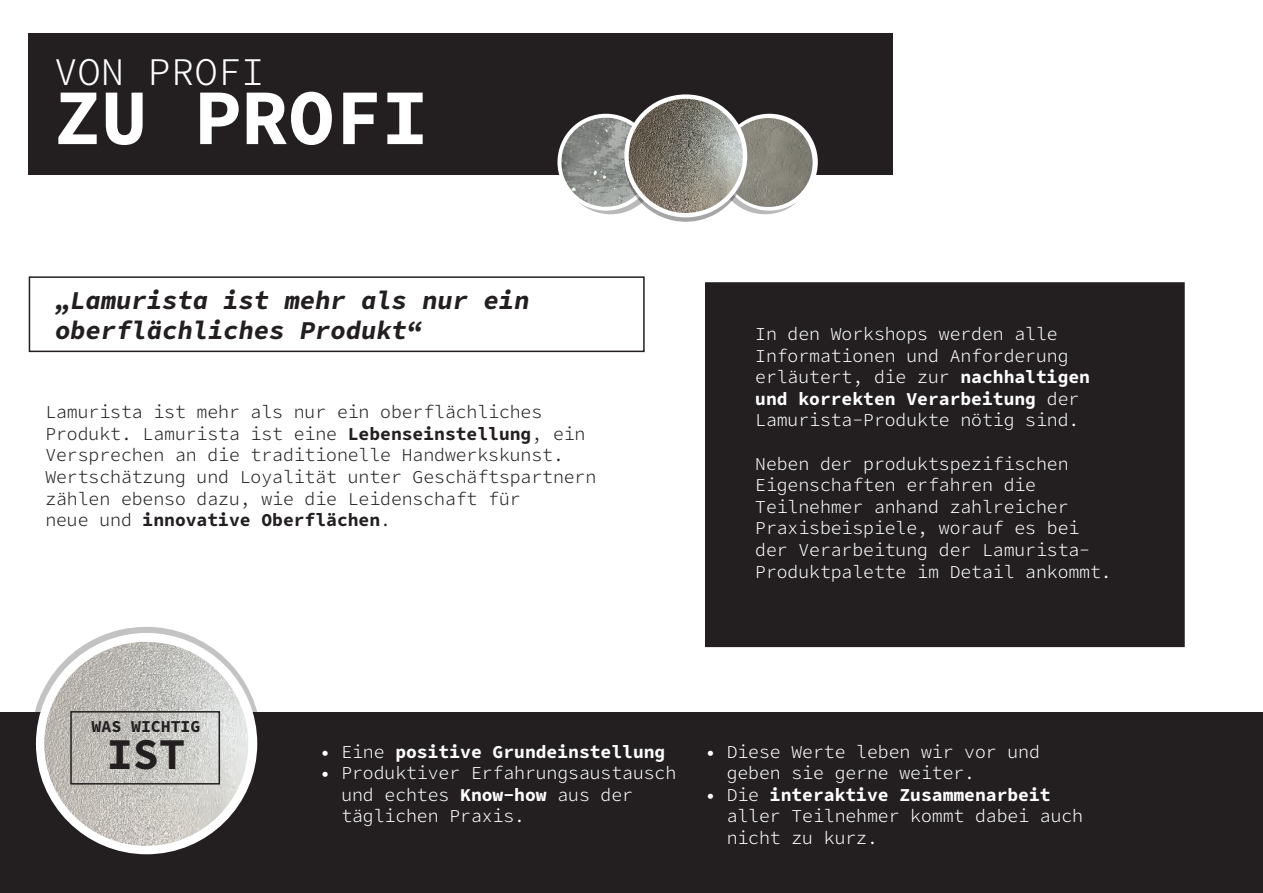
<style>
.page{position:relative;width:1263px;height:893px;background:#fff}
.page>*{position:absolute;margin:0;border:0;box-sizing:border-box;transform-origin:0 0}
.t1{font:700 78px "Office Code Pro";color:#fff}
.t2{font:700 43.5px "Office Code Pro";color:#231f20}
.t3{font:300 39px "Office Code Pro";color:#fff}
.t4{font:italic 700 25.5px/30.6px "Office Code Pro";color:#231f20}
.t5{font:300 18px/21.6px "Office Code Pro";color:#fff}
.t6{font:300 18px/21.6px "Office Code Pro";color:#231f20}
.t7{font:700 18px "Office Code Pro";color:#fff}
.t8{font:700 16.5px "Office Code Pro";color:#231f20}
.s1{font-weight:700}
.s2{font-weight:300}
</style>
<div class="page">
<svg style="left:20px;top:627px;width:252px;height:86px"></svg>
<div style="left:0;top:713px;width:1263px;height:180px;background:#231f20"></div>
<div style="left:706px;top:283px;width:478px;height:363px;background:#231f20"></div>
<div style="left:705px;top:282px;width:480px;height:365px;border:2px solid #231f20"></div>
<div style="left:29px;top:276px;width:616px;height:76px;border:2px solid #231f20"></div>
<div style="left:29px;top:33px;width:864px;height:142px;background:#231f20"></div>
<div style="left:36px;top:633px;width:221px;height:221px;background:#fff;border-radius:50%"></div>
<img style="left:44px;top:642px;width:204px;height:204px;border-radius:102px">
<div style="left:70px;top:711px;width:150px;height:73px;border:2px solid #231f20"></div>
<div style="left:562px;top:117px;width:97px;height:97px;background:#bab9b9;border-radius:50%"></div>
<div style="left:717px;top:117px;width:96px;height:97px;background:#bab9b9;border-radius:50%"></div>
<div style="left:721px;top:114px;width:97px;height:97px;background:#fff;border-radius:50%"></div>
<svg style="left:557px;top:114px;width:97px;height:97px"></svg>
<img style="left:561px;top:118px;width:89px;height:89px;border-radius:45px">
<svg style="left:624px;top:99px;width:123px;height:123px"></svg>
<img style="left:724px;top:118px;width:89px;height:89px;border-radius:44px">
<svg style="left:624px;top:94px;width:123px;height:123px;fill:#fff"></svg>
<img style="left:629px;top:99px;width:114px;height:114px;border-radius:57px">
<h3 class="t3" style="left:54px;top:43px;width:212px">VON PROFI</h3>
<h1 class="t1" style="left:54px;top:62px;width:376px">ZU PROFI</h1>
<h3 class="t4" style="left:54px;top:284px;width:476px">„Lamurista ist mehr als nur ein oberflächliches Produkt“</h3>
<p class="t6" style="left:45px;top:401px;width:552px">Lamurista ist mehr als nur ein oberflächliches Produkt. Lamurista ist eine <span class="s1">Lebenseinstellung</span>, ein Versprechen an die traditionelle Handwerkskunst.<br>Wertschätzung und Loyalität unter Geschäftspartnern zählen ebenso dazu, wie die Leidenschaft für<br>neue und <span class="s1">innovative Oberflächen</span>.</p>
<p class="t5" style="left:755px;top:322px;width:336px">In den Workshops werden alle<br>Informationen und Anforderung erläutert, die zur <span class="s1">nachhaltigen und korrekten Verarbeitung</span> der<br>Lamurista-Produkte nötig sind.</p>
<p class="t5" style="left:755px;top:452px;width:358px">Neben der produktspezifischen<br>Eigenschaften erfahren die<br>Teilnehmer anhand zahlreicher<br>Praxisbeispiele, worauf es bei der Verarbeitung der Lamurista-<br>Produktpalette im Detail ankommt.</p>
<p class="t8" style="left:92px;top:714px;width:110px">WAS WICHTIG</p>
<h2 class="t2" style="left:107px;top:723px;width:80px">IST</h2>
<p class="t5" style="left:727px;top:740px;width:315px;text-indent:-22px">• Diese Werte leben wir vor und geben sie gerne weiter.</p>
<p class="t5" style="left:727px;top:783px;width:358px;text-indent:-22px">• Die <span class="s1">interaktive Zusammenarbeit </span>aller Teilnehmer kommt dabei auch nicht zu kurz.</p>
<p class="t7" style="left:320px;top:739px;width:347px"><span class="s2">• Eine</span> positive Grundeinstellung</p>
<p class="t5" style="left:341px;top:761px;width:336px;text-indent:-22px">• Produktiver Erfahrungsaustausch und echtes <span class="s1">Know-how</span> aus der täglichen Praxis.</p>
</div>
